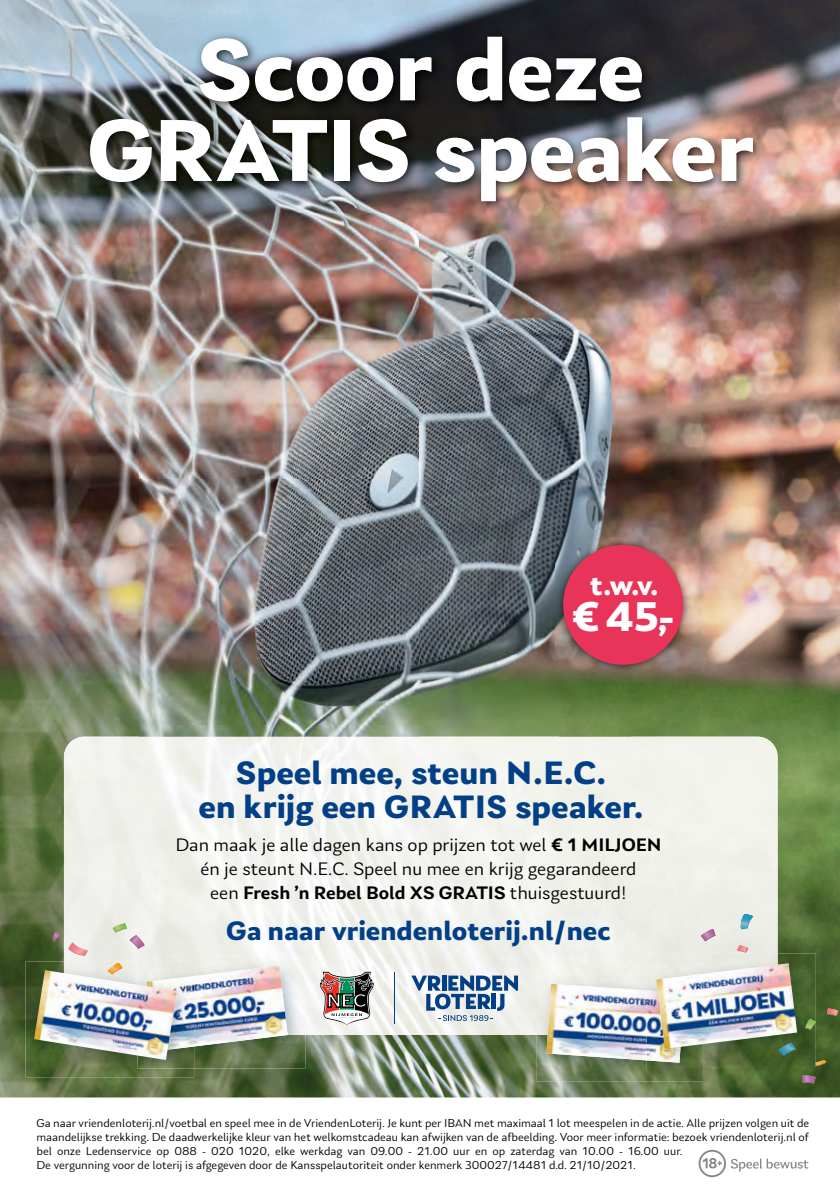
<style>
.page{position:relative;width:840px;height:1191px;background:#fff}
.page>*{position:absolute;margin:0;border:0;box-sizing:border-box;transform-origin:0 0}
.t1{font:700 92.2px/80.6px "Laca Text";letter-spacing:-.015em;color:#fff;text-align:center}
.t2{font:700 43.6px "Laca Text";color:#fff}
.t3{font:700 34px/34.2px "Laca Text";color:#023f87;text-align:center}
.t4{font:700 29.6px "Laca Text";color:#fff}
.t5{font:700 28px "Laca Text";color:#023f87}
.t6{font:19px/24px "Laca Text";color:#000;text-align:center}
.t7{font:12px/14px "Laca Text";color:#000}
.s1{font-size:35.2px}
.s2{font-weight:600}
</style>
<div class="page">
<img style="left:0;top:0;width:139px;height:754px">
<img style="left:139px;top:0;width:700px;height:68px">
<img style="left:700px;top:68px;width:139px;height:686px">
<img style="left:139px;top:213px;width:561px;height:267px">
<img style="left:139px;top:480px;width:420px;height:256px">
<img style="left:559px;top:480px;width:141px;height:68px">
<img style="left:630px;top:548px;width:70px;height:188px">
<img style="left:559px;top:672px;width:71px;height:64px">
<img style="left:0;top:754px;width:69px;height:343px">
<img style="left:770px;top:754px;width:69px;height:343px">
<img style="left:69px;top:1034px;width:701px;height:63px">
<img style="left:64px;top:736px;width:713px;height:238px">
<img style="left:305px;top:974px;width:341px;height:60px">
<img style="left:82px;top:29px;width:682px;height:184px">
<svg style="left:698px;top:1149px;width:109px;height:28px"></svg>
<hr style="left:393px;top:972px;width:1px;height:52px;background:#023f87">
<svg style="left:411px;top:975px;width:106px;height:46px"></svg>
<svg style="left:318px;top:971px;width:56px;height:54px"></svg>
<svg style="left:87px;top:942px;width:1px;height:13px"></svg>
<svg style="left:53px;top:931px;width:7px;height:11px"></svg>
<img style="left:68px;top:942px;width:19px;height:13px">
<svg style="left:113px;top:923px;width:31px;height:26px"></svg>
<img style="left:113px;top:923px;width:14px;height:9px">
<img style="left:130px;top:935px;width:14px;height:13px">
<img style="left:801px;top:1075px;width:14px;height:8px">
<svg style="left:826px;top:1008px;width:11px;height:8px"></svg>
<svg style="left:703px;top:913px;width:10px;height:6px"></svg>
<svg style="left:714px;top:929px;width:1px;height:12px"></svg>
<img style="left:700px;top:929px;width:14px;height:12px">
<svg style="left:736px;top:945px;width:12px;height:7px"></svg>
<svg style="left:740px;top:928px;width:12px;height:1px"></svg>
<img style="left:740px;top:914px;width:12px;height:14px">
<img style="left:137px;top:956px;width:168px;height:112px">
<img style="left:194px;top:965px;width:93px;height:81px">
<img style="left:536px;top:1034px;width:166px;height:47px">
<img style="left:546px;top:983px;width:100px;height:77px">
<img style="left:702px;top:953px;width:113px;height:114px">
<img style="left:646px;top:953px;width:131px;height:21px">
<svg style="left:804px;top:1019px;width:12px;height:11px"></svg>
<svg style="left:814px;top:1060px;width:11px;height:6px"></svg>
<img style="left:778px;top:1048px;width:17px;height:7px">
<img style="left:646px;top:974px;width:56px;height:93px">
<img style="left:646px;top:990px;width:38px;height:72px">
<img style="left:656px;top:963px;width:140px;height:85px">
<img style="left:25px;top:961px;width:169px;height:116px">
<img style="left:64px;top:961px;width:130px;height:15px">
<img style="left:108px;top:962px;width:14px;height:8px">
<img style="left:177px;top:976px;width:17px;height:75px">
<img style="left:34px;top:970px;width:143px;height:90px">
<img style="left:555px;top:538px;width:135px;height:134px">
<div style="left:562px;top:545px;width:120px;height:120px;background:#e83458;border-radius:50%"></div>
<h1 class="t1" style="left:87px;top:29px;width:668px">Scoor deze<br>GRATIS speaker</h1>
<h3 class="t4" style="left:590px;top:567px;width:70px">t.w.v.</h3>
<h2 class="t2" style="left:571px;top:591px;width:105px">€ 45<span class="s1">,</span>-</h2>
<h3 class="t3" style="left:198px;top:756px;width:446px">Speel mee, steun N.E.C.<br>en krijg een GRATIS speaker.</h3>
<h3 class="t6" style="left:175px;top:833px;width:487px">Dan maak je alle dagen kans op prijzen tot wel <span class="s2">€ 1 MILJOEN </span>én je steunt N.E.C. Speel nu mee en krijg gegarandeerd<br>een <span class="s2">Fresh ’n Rebel Bold XS GRATIS</span> thuisgestuurd!</h3>
<h3 class="t5" style="left:226px;top:913px;width:386px">Ga naar vriendenloterij.nl/nec</h3>
<p class="t7" style="left:36px;top:1116px;width:773px">Ga naar vriendenloterij.nl/voetbal en speel mee in de VriendenLoterij. Je kunt per IBAN met maximaal 1 lot meespelen in de actie. Alle prijzen volgen uit de maandelijkse trekking. De daadwerkelijke kleur van het welkomstcadeau kan afwijken van de afbeelding. Voor meer informatie: bezoek vriendenloterij.nl of bel onze Ledenservice op 088 - 020 1020, elke werkdag van 09.00 - 21.00 uur en op zaterdag van 10.00 - 16.00 uur.<br>De vergunning voor de loterij is afgegeven door de Kansspelautoriteit onder kenmerk 300027/14481 d.d. 21/10/2021.</p>
</div>
